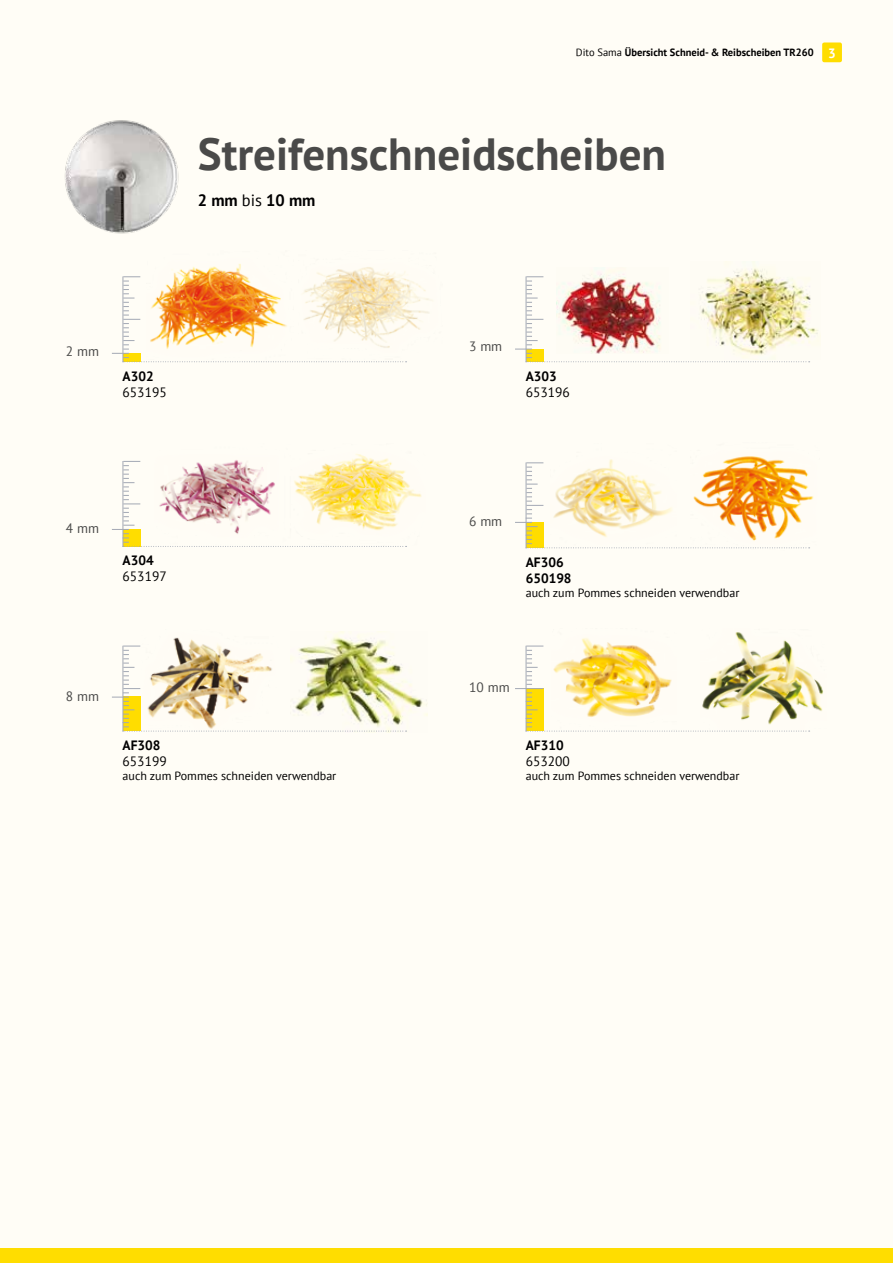
<style>
.page{position:relative;width:893px;height:1263px;background:#fffdf6}
.page>*{position:absolute;margin:0;border:0;box-sizing:border-box;transform-origin:0 0}
.t1{font:700 45px "PT Sans";color:#4a4a49}
.t2{font:700 16.35px "PT Sans";color:#000}
.t3{font:700 13.5px/16.2px "PT Sans";color:#000}
.t4{font:13.5px "PT Sans";color:#000}
.t5{font:13.5px "PT Sans";color:#4a4a49}
.t6{font:12px "PT Sans";color:#000}
.t7{font:700 10.5px "PT Sans";color:#000}
.s1{font-weight:400}
.s2{font-size:13.5px;color:#fff}
</style>
<div class="page">
<div style="left:0;top:1248px;width:893px;height:15px;background:#fd0"></div>
<div style="left:822px;top:42px;width:20px;height:20px;background:#fd0;border-radius:2px"></div>
<svg style="left:112px;top:276px;width:295px;height:86px"></svg>
<svg style="left:112px;top:461px;width:295px;height:86px"></svg>
<svg style="left:112px;top:646px;width:179px;height:86px"></svg>
<svg style="left:515px;top:276px;width:295px;height:86px"></svg>
<svg style="left:515px;top:462px;width:174px;height:86px"></svg>
<svg style="left:515px;top:646px;width:295px;height:86px"></svg>
<img style="left:551px;top:459px;width:125px;height:87px">
<img style="left:690px;top:456px;width:124px;height:93px">
<img style="left:147px;top:264px;width:146px;height:95px">
<img style="left:299px;top:267px;width:131px;height:92px">
<img style="left:556px;top:273px;width:113px;height:81px">
<img style="left:690px;top:267px;width:128px;height:92px">
<img style="left:154px;top:460px;width:136px;height:84px">
<img style="left:290px;top:454px;width:132px;height:92px">
<img style="left:141px;top:637px;width:137px;height:94px">
<img style="left:291px;top:631px;width:136px;height:102px">
<img style="left:551px;top:638px;width:125px;height:92px">
<img style="left:701px;top:632px;width:123px;height:98px">
<img style="left:64px;top:120px;width:115px;height:114px">
<p class="t7" style="left:576px;top:46px;width:261px"><span class="s1">Dito Sama</span> Übersicht Schneid- &amp; Reibscheiben TR260 <span class="s2">3</span></p>
<h1 class="t1" style="left:198px;top:125px;width:470px">Streifenschneidscheiben</h1>
<h2 class="t2" style="left:198px;top:189px;width:119px">2 mm <span class="s1">bis</span> 10 mm</h2>
<p class="t5" style="left:66px;top:342px;width:35px">2 mm</p>
<p class="t3" style="left:123px;top:367px;width:33px">A302</p>
<p class="t4" style="left:123px;top:383px;width:46px">653195</p>
<p class="t5" style="left:66px;top:520px;width:35px">4 mm</p>
<p class="t3" style="left:123px;top:552px;width:33px">A304</p>
<p class="t4" style="left:123px;top:568px;width:46px">653197</p>
<p class="t5" style="left:66px;top:688px;width:35px">8 mm</p>
<p class="t3" style="left:123px;top:737px;width:39px">AF308</p>
<p class="t4" style="left:123px;top:753px;width:46px">653199</p>
<p class="t6" style="left:123px;top:768px;width:215px">auch zum Pommes schneiden verwendbar</p>
<p class="t5" style="left:469px;top:338px;width:35px">3 mm</p>
<p class="t3" style="left:526px;top:367px;width:33px">A303</p>
<p class="t4" style="left:526px;top:383px;width:46px">653196</p>
<p class="t5" style="left:469px;top:513px;width:35px">6 mm</p>
<p class="t3" style="left:526px;top:553px;width:47px">AF306<br>650198</p>
<p class="t6" style="left:526px;top:585px;width:215px">auch zum Pommes schneiden verwendbar</p>
<p class="t5" style="left:469px;top:679px;width:42px">10 mm</p>
<p class="t3" style="left:526px;top:737px;width:39px">AF310</p>
<p class="t4" style="left:526px;top:753px;width:46px">653200</p>
<p class="t6" style="left:526px;top:768px;width:215px">auch zum Pommes schneiden verwendbar</p>
</div>
